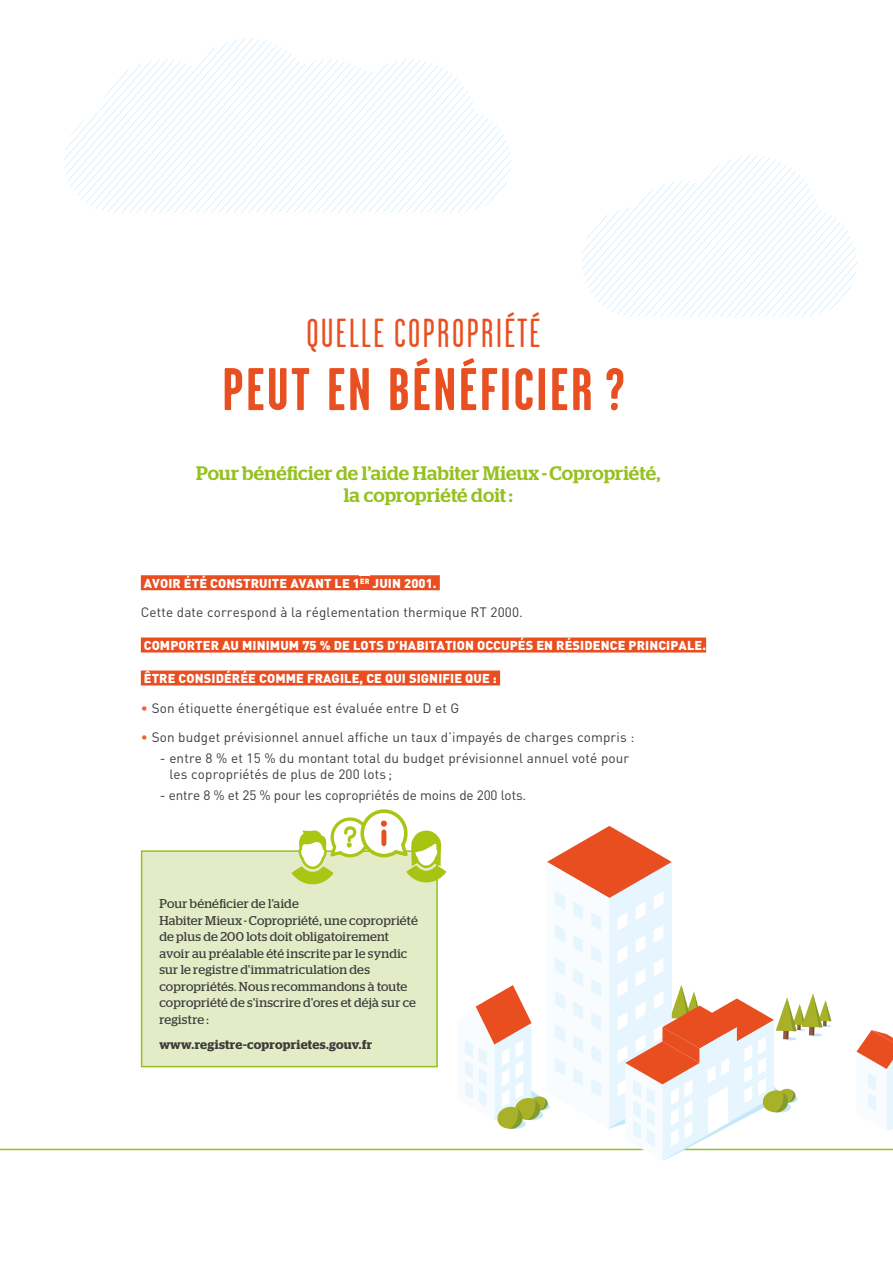
<style>
.page{position:relative;width:893px;height:1263px;background:#fff}
.page>*{position:absolute;margin:0;border:0;box-sizing:border-box;transform-origin:0 0}
.t1{font:700 60px "Garage Gothic";letter-spacing:.04em;color:#e85021}
.t2{font:40.5px "Garage Gothic";letter-spacing:.06em;color:#e85021}
.t3{font:500 19.5px/22.5px "Stag";letter-spacing:.005em;color:#95c11f;text-align:center}
.t4{font:13.5px/16.5px "DIN";letter-spacing:.01em;color:#3c3c3b}
.t5{font:13.5px "DIN";letter-spacing:-.01em;color:#3c3c3b}
.t6{font:12.75px/16.5px "Stag";letter-spacing:.015em;color:#3c3c3b}
.t7{font:900 12.75px "DIN";letter-spacing:.01em;color:#fff}
.t8{font:600 12.75px "Stag";letter-spacing:.02em;color:#3c3c3b}
.s1{color:#ec6333}
</style>
<div class="page">
<hr style="left:0;top:1149px;width:893px;height:1px;background:#95c11f">
<div style="left:142px;top:851px;width:295px;height:215px;background:#e3ecc6"></div>
<div style="left:141px;top:850px;width:297px;height:217px;border:2px solid #95c11f"></div>
<svg style="left:856px;top:1030px;width:37px;height:101px"></svg>
<svg style="left:457px;top:826px;width:374px;height:335px"></svg>
<svg style="left:582px;top:155px;width:275px;height:162px"></svg>
<svg style="left:64px;top:38px;width:447px;height:175px"></svg>
<svg style="left:291px;top:809px;width:155px;height:129px"></svg>
<div style="left:141px;top:575px;width:219px;height:15px;background:#e94e21"></div>
<div style="left:360px;top:571px;width:10px;height:15px;background:#e94e21"></div>
<div style="left:370px;top:575px;width:70px;height:15px;background:#e94e21"></div>
<div style="left:141px;top:637px;width:565px;height:15px;background:#e94e21"></div>
<div style="left:141px;top:670px;width:359px;height:15px;background:#e94e21"></div>
<div style="left:360px;top:585px;width:10px;height:5px;background:#e94e21"></div>
<div style="left:360px;top:569px;width:10px;height:6px;background:#fff"></div>
<h2 class="t2" style="left:307px;top:308px;width:235px">QUELLE COPROPRIÉTÉ</h2>
<h1 class="t1" style="left:222px;top:352px;width:404px">PEUT EN BÉNÉFICIER ?</h1>
<h3 class="t3" style="left:196px;top:462px;width:466px">Pour bénéficier de l’aide Habiter Mieux - Copropriété, la copropriété doit :</h3>
<p class="t7" style="left:144px;top:575px;width:294px">AVOIR ÉTÉ CONSTRUITE AVANT LE 1<sup>ER</sup> JUIN 2001.</p>
<p class="t4" style="left:141px;top:604px;width:384px">Cette date correspond à la réglementation thermique RT 2000.</p>
<p class="t7" style="left:144px;top:637px;width:564px">COMPORTER AU MINIMUM 75 % DE LOTS D’HABITATION OCCUPÉS EN RÉSIDENCE PRINCIPALE.</p>
<p class="t7" style="left:144px;top:670px;width:355px">ÊTRE CONSIDÉRÉE COMME FRAGILE, CE QUI SIGNIFIE QUE :</p>
<p class="t4" style="left:141px;top:699px;width:320px"><span class="s1">•</span> Son étiquette énergétique est évaluée entre D et G</p>
<p class="t4" style="left:141px;top:728px;width:495px"><span class="s1">•</span> Son budget prévisionnel annuel affiche un taux d’impayés de charges compris :</p>
<p class="t4" style="left:169px;top:749px;width:461px;text-indent:-9px">- entre 8 % et 15 % du montant total du budget prévisionnel annuel voté pour les copropriétés de plus de 200 lots ;</p>
<p class="t5" style="left:160px;top:786px;width:368px">- entre 8 % et 25 % pour les copropriétés de moins de 200 lots.</p>
<p class="t6" style="left:159px;top:895px;width:260px">Pour bénéficier de l’aide<br>Habiter Mieux - Copropriété, une copropriété de plus de 200 lots doit obligatoirement avoir au préalable été inscrite par le syndic sur le registre d'immatriculation des copropriétés. Nous recommandons à toute copropriété de s'inscrire d'ores et déjà sur ce registre :</p>
<p class="t8" style="left:159px;top:1037px;width:214px">www.registre-coproprietes.gouv.fr</p>
</div>
